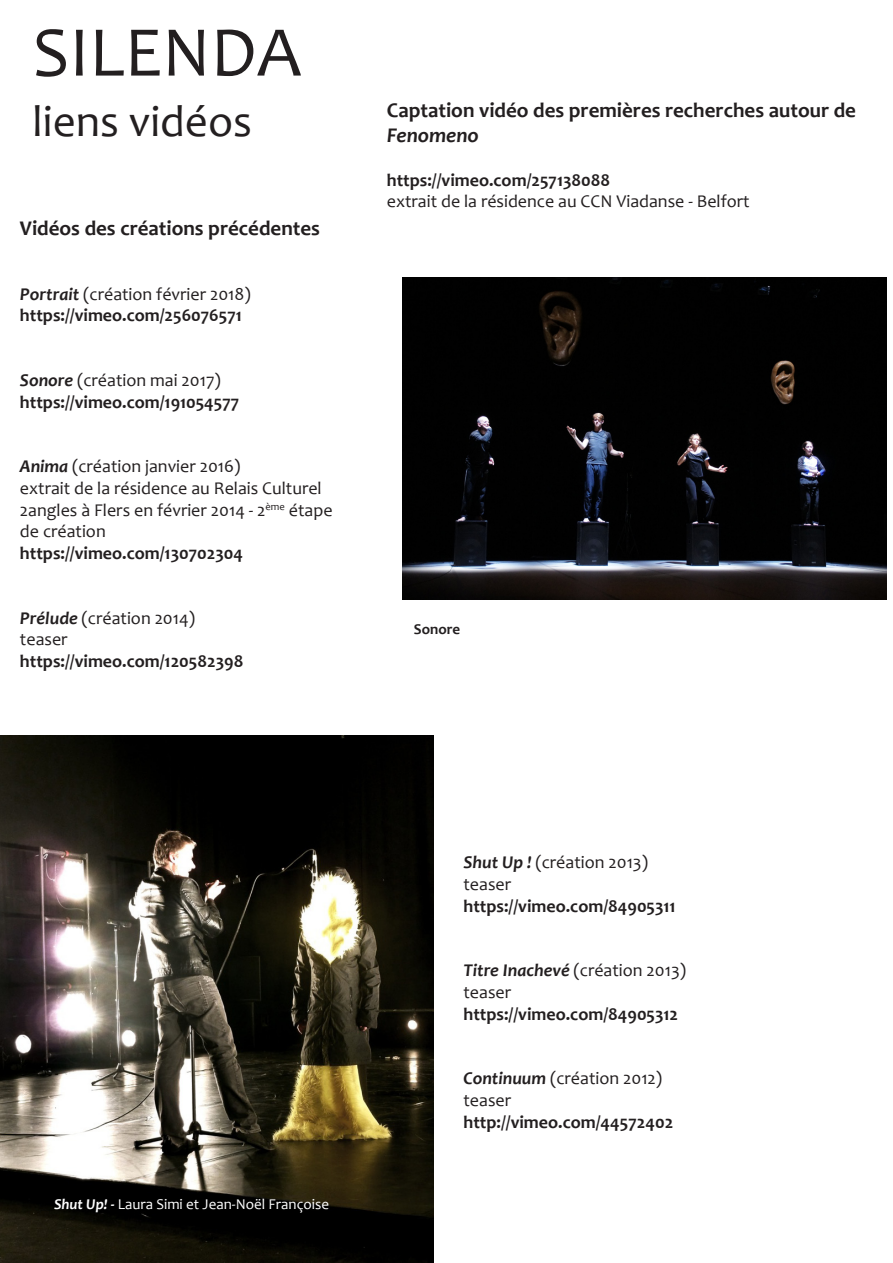
<style>
.page{position:relative;width:893px;height:1263px;background:#fff}
.page>*{position:absolute;margin:0;border:0;box-sizing:border-box;transform-origin:0 0}
.t1{font:72px "Candara";color:#231f20}
.t2{font:45px "Candara";color:#231f20}
.t3{font:700 21px/25.2px "Candara";color:#231f20}
.t4{font:18px "Candara";color:#231f20}
.t5{font:700 18px "Candara";color:#231f20}
.t6{font:15px "Candara";color:#fff}
.t7{font:700 15px "Candara";color:#231f20}
.s1{font-weight:700;font-style:italic}
.s2{font-style:italic}
</style>
<div class="page">
<img style="left:403px;top:278px;width:484px;height:322px">
<img style="left:0;top:736px;width:434px;height:527px">
<p class="t1" style="left:33px;top:7px;width:270px">SILENDA</p>
<p class="t2" style="left:33px;top:93px;width:221px">liens vidéos</p>
<p class="t3" style="left:20px;top:215px;width:302px">Vidéos des créations précédentes</p>
<p class="t4" style="left:20px;top:282px;width:232px"><span class="s1">Portrait</span> (création février 2018)</p>
<p class="t5" style="left:20px;top:304px;width:223px">https://vimeo.com/256076571</p>
<p class="t4" style="left:20px;top:369px;width:202px"><span class="s1">Sonore</span> (création mai 2017)</p>
<p class="t5" style="left:20px;top:390px;width:221px">https://vimeo.com/191054577</p>
<p class="t4" style="left:20px;top:455px;width:222px"><span class="s1">Anima</span> (création janvier 2016)</p>
<p class="t4" style="left:20px;top:477px;width:303px">extrait de la résidence au Relais Culturel</p>
<p class="t4" style="left:20px;top:498px;width:314px">2angles à Flers en février 2014 - 2<sup>ème</sup> étape</p>
<p class="t4" style="left:20px;top:520px;width:87px">de création</p>
<p class="t5" style="left:20px;top:542px;width:225px">https://vimeo.com/130702304</p>
<p class="t4" style="left:20px;top:606px;width:177px"><span class="s1">Prélude</span> (création 2014)</p>
<p class="t4" style="left:20px;top:628px;width:49px">teaser</p>
<p class="t5" style="left:20px;top:650px;width:225px">https://vimeo.com/120582398</p>
<p class="t3" style="left:387px;top:98px;width:471px">Captation vidéo des premières recherches autour de<br><span class="s2">Fenomeno</span></p>
<p class="t5" style="left:387px;top:169px;width:225px">https://vimeo.com/257138088</p>
<p class="t4" style="left:387px;top:190px;width:364px">extrait de la résidence au CCN Viadanse - Belfort</p>
<p class="t7" style="left:414px;top:620px;width:48px">Sonore</p>
<p class="t6" style="left:54px;top:1195px;width:277px"><span class="s1">Shut Up! -</span> Laura Simi et Jean-Noël Françoise</p>
<p class="t4" style="left:463px;top:851px;width:186px"><span class="s1">Shut Up !</span> (création 2013)</p>
<p class="t4" style="left:463px;top:873px;width:49px">teaser</p>
<p class="t5" style="left:463px;top:894px;width:214px">https://vimeo.com/84905311</p>
<p class="t4" style="left:463px;top:959px;width:224px"><span class="s1">Titre Inachevé</span> (création 2013)</p>
<p class="t4" style="left:463px;top:981px;width:49px">teaser</p>
<p class="t5" style="left:463px;top:1002px;width:216px">https://vimeo.com/84905312</p>
<p class="t4" style="left:463px;top:1067px;width:200px"><span class="s1">Continuum</span> (création 2012)</p>
<p class="t4" style="left:463px;top:1089px;width:49px">teaser</p>
<p class="t5" style="left:463px;top:1110px;width:211px">http://vimeo.com/44572402</p>
</div>
